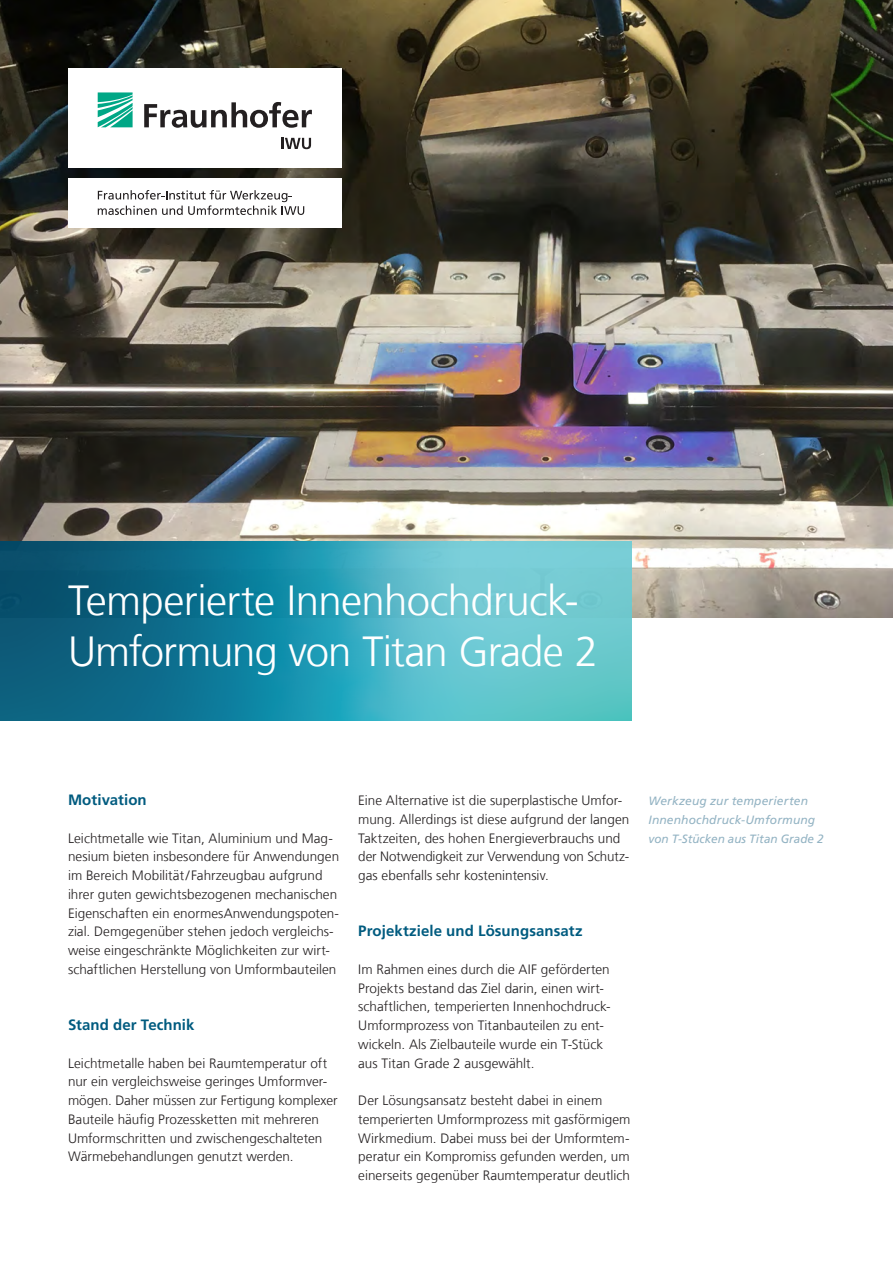
<style>
.page{position:relative;width:893px;height:1263px;background:#fff}
.page>*{position:absolute;margin:0;border:0;box-sizing:border-box;transform-origin:0 0}
.Ueberschrift_28_33_6{font:300 42px/50.4px "Frutiger LT Com";letter-spacing:-.02em;color:#fff}
.Zwischenueberschrift{font:700 15px "Frutiger LT Com";letter-spacing:.005em;color:#005b7f}
.Fliesstext_9_12_5_sc{font:300 13.5px/18.8px "Frutiger LT Com";letter-spacing:.005em;color:#231f20}
.Bildtext_Marginal_8{font:italic 12px/18.8px "Frutiger LT Com";letter-spacing:.01em;color:#93b3c3}
</style>
<div class="page">
<img style="left:0;top:0;width:893px;height:618px">
<div style="left:68px;top:68px;width:273px;height:99px;background:#fff"></div>
<div style="left:68px;top:178px;width:273px;height:50px;background:#fff"></div>
<svg style="left:98px;top:190px;width:206px;height:25px"></svg>
<svg style="left:98px;top:92px;width:35px;height:35px"></svg>
<svg style="left:144px;top:102px;width:168px;height:26px"></svg>
<svg style="left:281px;top:138px;width:30px;height:11px"></svg>
<svg style="left:0;top:541px;width:631px;height:180px;background:#3497ac"></svg>
<p class="Ueberschrift_28_33_6" style="left:68px;top:576px;width:531px">Temperierte Innenhochdruck-<br>Umformung von Titan Grade 2</p>
<p class="Zwischenueberschrift" style="left:68px;top:791px;width:80px">Motivation</p>
<p class="Fliesstext_9_12_5_sc" style="left:68px;top:829px;width:273px">Leichtmetalle wie Titan, Aluminium und Mag&shy;nesium bieten insbesondere für Anwendungen im Bereich Mobilität/ Fahrzeugbau aufgrund ihrer guten gewichtsbezogenen mechanischen Eigenschaften ein enormesAnwendungspoten&shy;zial. Demgegenüber stehen jedoch vergleichs&shy;weise eingeschränkte Möglichkeiten zur wirt&shy;schaftlichen Herstellung von Umformbauteilen</p>
<p class="Zwischenueberschrift" style="left:68px;top:1016px;width:128px">Stand der Technik</p>
<p class="Fliesstext_9_12_5_sc" style="left:68px;top:1054px;width:271px">Leichtmetalle haben bei Raumtemperatur oft nur ein vergleichsweise geringes Umformver&shy;mögen. Daher müssen zur Fertigung komplexer Bauteile häufig Prozessketten mit mehreren Umformschritten und zwischengeschalteten Wärmebehandlungen genutzt werden.</p>
<p class="Fliesstext_9_12_5_sc" style="left:358px;top:791px;width:273px">Eine Alternative ist die superplastische Umfor&shy;mung. Allerdings ist diese aufgrund der langen Taktzeiten, des hohen Energieverbrauchs und der Notwendigkeit zur Verwendung von Schutz&shy;gas ebenfalls sehr kostenintensiv.</p>
<p class="Zwischenueberschrift" style="left:358px;top:922px;width:226px">Projektziele und Lösungsansatz</p>
<p class="Fliesstext_9_12_5_sc" style="left:358px;top:960px;width:254px">Im Rahmen eines durch die AIF geförderten Projekts bestand das Ziel darin, einen wirt&shy;schaftlichen, temperierten Innenhochdruck-Umformprozess von Titanbauteilen zu ent&shy;wickeln. Als Zielbauteile wurde ein T-Stück aus Titan Grade 2 ausgewählt.</p>
<p class="Fliesstext_9_12_5_sc" style="left:358px;top:1091px;width:274px">Der Lösungsansatz besteht dabei in einem temperierten Umformprozess mit gasförmigem Wirkmedium. Dabei muss bei der Umformtem&shy;peratur ein Kompromiss gefunden werden, um einerseits gegenüber Raumtemperatur deutlich</p>
<p class="Bildtext_Marginal_8" style="left:648px;top:792px;width:177px">Werkzeug zur temperierten<br>Innenhochdruck-Umformung von T-Stücken aus Titan Grade 2</p>
</div>
